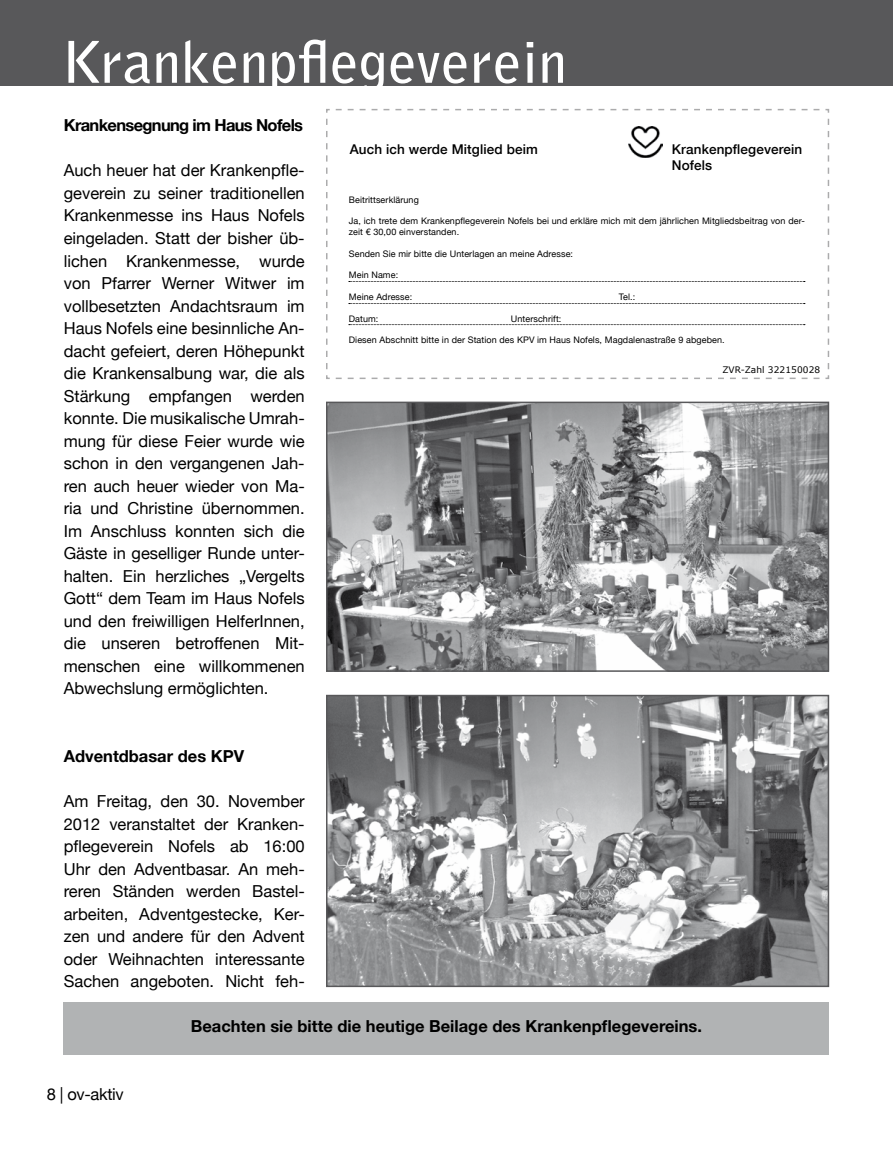
<style>
.page{position:relative;width:893px;height:1149px;background:#fff}
.page>*{position:absolute;margin:0;border:0;box-sizing:border-box;transform-origin:0 0}
.t1{font:700 57px "Bell Gothic Std";letter-spacing:.01em;color:#fff}
.t2{font:16.5px/22.5px "Helvetica Neue";color:#000;text-align:justify}
.t3{font:700 16.5px "Helvetica Neue";color:#000}
.t4{font:700 16.5px "Helvetica Neue";letter-spacing:-.04em;color:#000}
.t5{font:500 13.5px/16.2px "Helvetica Neue";letter-spacing:.01em;color:#000}
.t6{font:9px/10.8px "Helvetica Neue";letter-spacing:.01em;color:#000}
.t7{font:9px "Verdana";letter-spacing:.01em;color:#000}
</style>
<div class="page">
<div style="left:0;top:0;width:893px;height:85px;background:#58585a"></div>
<svg style="left:326px;top:108px;width:504px;height:271px"></svg>
<img style="left:629px;top:126px;width:34px;height:31px">
<svg style="left:349px;top:281px;width:456px;height:1px"></svg>
<svg style="left:349px;top:303px;width:456px;height:1px"></svg>
<svg style="left:349px;top:324px;width:456px;height:1px"></svg>
<img style="left:329px;top:404px;width:497px;height:264px">
<div style="left:326px;top:401px;width:503px;height:270px;border:2px solid #58585a"></div>
<img style="left:329px;top:697px;width:497px;height:286px">
<div style="left:326px;top:694px;width:503px;height:292px;border:2px solid #58585a"></div>
<div style="left:64px;top:1001px;width:765px;height:53px;background:#b1b3b4"></div>
<h1 class="t1" style="left:62px;top:28px;width:506px">Krankenpflegeverein</h1>
<p class="t4" style="left:64px;top:115px;width:241px">Krankensegnung im Haus Nofels</p>
<p class="t2" style="left:64px;top:159px;width:242px">Auch heuer hat der Krankenpfle&shy;geverein zu seiner traditionellen Krankenmesse ins Haus Nofels eingeladen. Statt der bisher üb&shy;lichen Krankenmesse, wurde von Pfarrer Werner Witwer im vollbesetzten Andachtsraum im Haus Nofels eine besinnliche An&shy;dacht gefeiert, deren Höhepunkt die Krankensalbung war, die als Stärkung empfangen werden konnte. Die musikalische Umrah&shy;mung für diese Feier wurde wie schon in den vergangenen Jah&shy;ren auch heuer wieder von Ma&shy;ria und Christine übernommen.<br>Im Anschluss konnten sich die Gäste in geselliger Runde unter&shy;halten. Ein herzliches „Vergelts Gott“ dem Team im Haus Nofels und den freiwilligen HelferInnen, die unseren betroffenen Mit&shy;menschen eine willkommenen Abwechslung ermöglichten.</p>
<p class="t5" style="left:350px;top:141px;width:190px">Auch ich werde Mitglied beim</p>
<p class="t5" style="left:672px;top:141px;width:132px">Krankenpflegeverein<br>Nofels</p>
<p class="t6" style="left:349px;top:194px;width:72px">Beitrittserklärung</p>
<p class="t6" style="left:349px;top:216px;width:457px">Ja, ich trete dem Krankenpflegeverein Nofels bei und erkläre mich mit dem jährlichen Mitgliedsbeitrag von der&shy;zeit € 30,00 einverstanden.</p>
<p class="t6" style="left:349px;top:248px;width:226px">Senden Sie mir bitte die Unterlagen an meine Adresse:</p>
<p class="t6" style="left:349px;top:270px;width:51px">Mein Name:</p>
<p class="t6" style="left:349px;top:291px;width:65px">Meine Adresse:</p>
<p class="t6" style="left:619px;top:291px;width:18px">Tel.:</p>
<p class="t6" style="left:349px;top:313px;width:31px">Datum:</p>
<p class="t6" style="left:511px;top:313px;width:52px">Unterschrift:</p>
<p class="t6" style="left:349px;top:334px;width:377px">Diesen Abschnitt bitte in der Station des KPV im Haus Nofels, Magdalenastraße 9 abgeben.</p>
<p class="t7" style="left:722px;top:364px;width:99px">ZVR-Zahl 322150028</p>
<p class="t3" style="left:64px;top:745px;width:182px">Adventdbasar des KPV</p>
<p class="t2" style="left:64px;top:789px;width:242px">Am Freitag, den 30. November 2012 veranstaltet der Kranken&shy;pflegeverein Nofels ab 16:00<br>Uhr den Adventbasar. An meh&shy;reren Ständen werden Bastel&shy;arbeiten, Adventgestecke, Ker&shy;zen und andere für den Advent oder Weihnachten interessante Sachen angeboten. Nicht feh-</p>
<p class="t2" style="left:47px;top:1081px;width:79px">8 | ov-aktiv</p>
<p class="t3" style="left:191px;top:1015px;width:513px">Beachten sie bitte die heutige Beilage des Krankenpflegevereins.</p>
</div>
